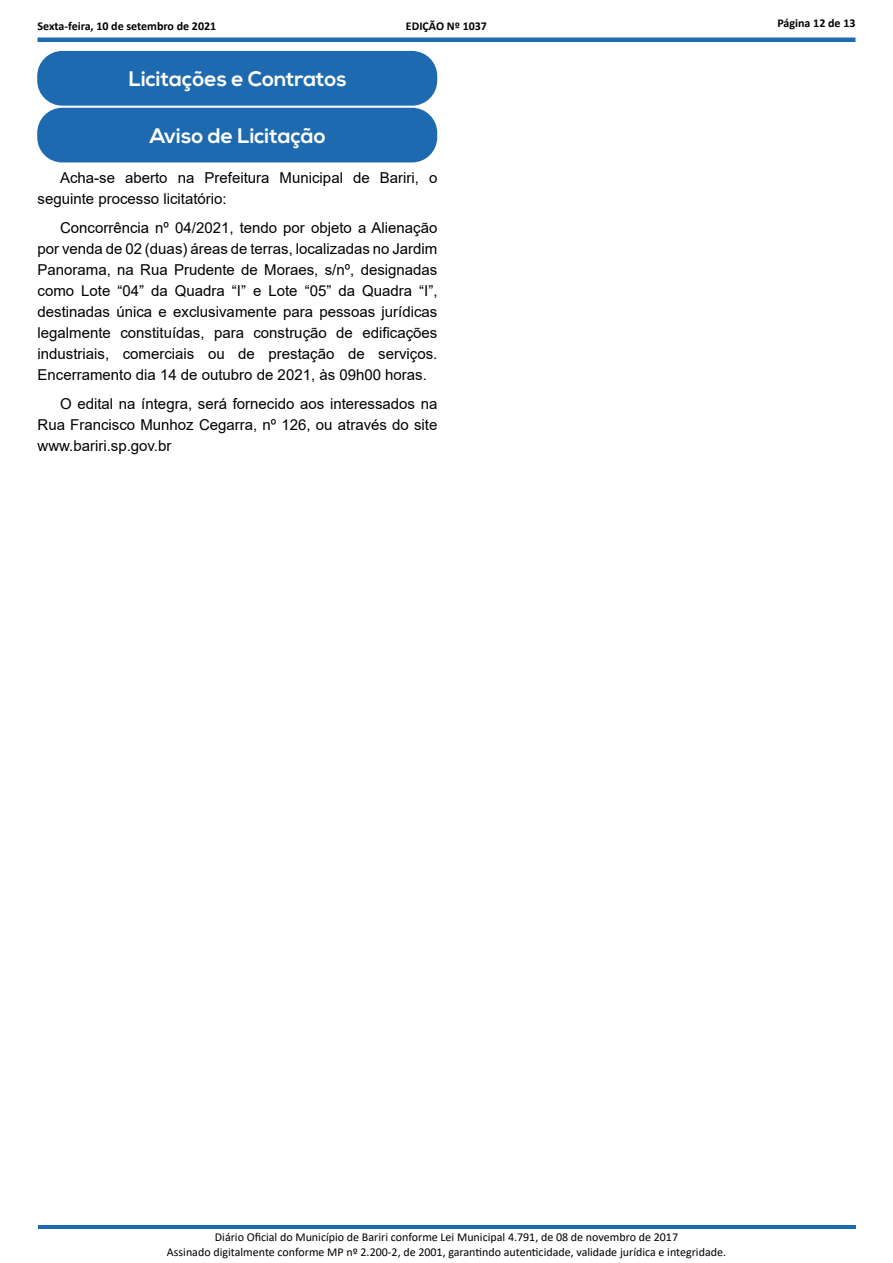
<style>
.page{position:relative;width:893px;height:1263px;background:#fff}
.page>*{position:absolute;margin:0;border:0;box-sizing:border-box;transform-origin:0 0}
.TÍTULO_CAIXAS_ENTIDA{font:700 21px "Nexa";color:#fff}
._2_-_Corpo{font:15px/21px "Arial";color:#000;text-align:justify}
.t1{font:12px/14.4px "Calibri";color:#000;text-align:center}
.t2{font:700 12px "Calibri";color:#000}
</style>
<div class="page">
<hr style="left:38px;top:38px;width:817px;height:4px;background:#1d6ab0">
<hr style="left:38px;top:1225px;width:817px;height:3px;background:#1d6ab0">
<div style="left:38px;top:52px;width:398px;height:53px;background:#1d6ab0;border-radius:24px"></div>
<div style="left:37px;top:51px;width:400px;height:55px;border:2px solid #1d6ab0;border-radius:24px"></div>
<div style="left:38px;top:108px;width:398px;height:54px;background:#1d6ab0;border-radius:24px"></div>
<div style="left:37px;top:108px;width:400px;height:54px;border:2px solid #1d6ab0;border-radius:24px"></div>
<p class="t2" style="left:38px;top:17px;width:180px">Sexta-feira, 10 de setembro de 2021</p>
<p class="t2" style="left:406px;top:17px;width:83px">EDIÇÃO Nº 1037</p>
<p class="t2" style="left:777px;top:14px;width:80px">Página 12 de 13</p>
<p class="TÍTULO_CAIXAS_ENTIDA" style="left:129px;top:67px;width:219px">Licitações e Contratos</p>
<p class="TÍTULO_CAIXAS_ENTIDA" style="left:150px;top:124px;width:178px">Aviso de Licitação</p>
<p class="_2_-_Corpo" style="left:38px;top:168px;width:401px;text-indent:22px">Acha-se aberto na Prefeitura Municipal de Bariri, o seguinte processo licitatório:</p>
<p class="_2_-_Corpo" style="left:38px;top:217px;width:401px;text-indent:22px">Concorrência nº 04/2021, tendo por objeto a Alienação por venda de 02 (duas) áreas de terras, localizadas no Jardim Panorama, na Rua Prudente de Moraes, s/nº, designadas como Lote “04” da Quadra “I” e Lote “05” da Quadra “I”, destinadas única e exclusivamente para pessoas jurídicas legalmente constituídas, para construção de edificações industriais, comerciais ou de prestação de serviços.<br>Encerramento dia 14 de outubro de 2021, às 09h00 horas.</p>
<p class="_2_-_Corpo" style="left:38px;top:393px;width:401px;text-indent:22px">O edital na íntegra, será fornecido aos interessados na Rua Francisco Munhoz Cegarra, nº 126, ou através do site www.bariri.sp.gov.br</p>
<p class="t1" style="left:167px;top:1230px;width:561px">Diário Oficial do Município de Bariri conforme Lei Municipal 4.791, de 08 de novembro de 2017<br>Assinado digitalmente conforme MP nº 2.200-2, de 2001, garantindo autenticidade, validade jurídica e integridade.</p>
</div>
